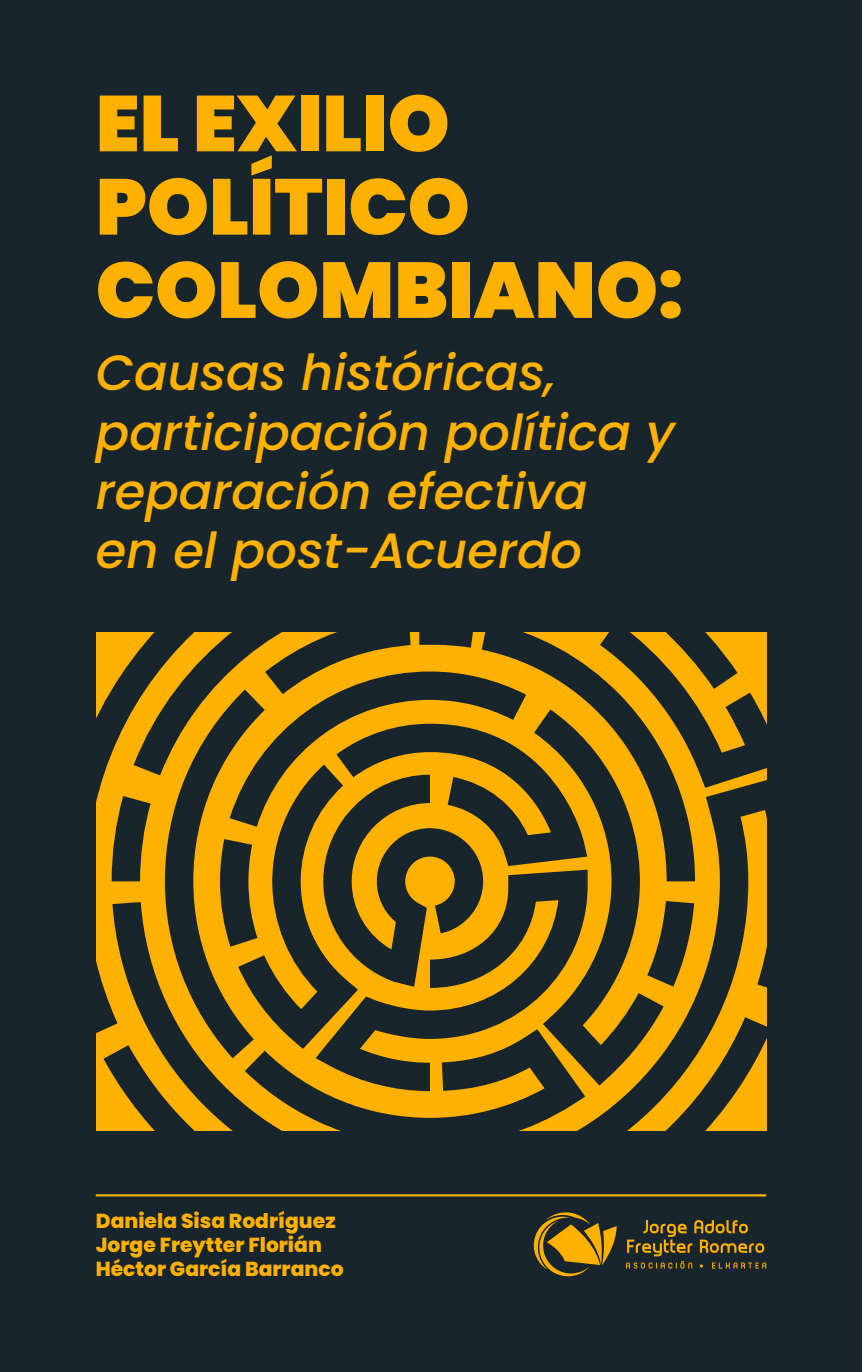
<style>
.page{position:relative;width:862px;height:1372px;background:#fff}
.page>*{position:absolute;margin:0;border:0;box-sizing:border-box;transform-origin:0 0}
.t1{font:900 78.75px/83.2px "Poppins";color:#ffb100}
.t2{font:italic 500 49.5px/59.4px "Poppins";color:#ffb100}
.t3{font:800 20.25px/24.3px "Poppins";color:#ffb100}
</style>
<div class="page">
<div style="left:0;top:0;width:861px;height:1371px;background:#19252c"></div>
<svg style="left:103px;top:1045px;width:9px;height:152px"></svg>
<svg style="left:96px;top:632px;width:69px;height:403px;fill:#ffb100"></svg>
<svg style="left:112px;top:902px;width:53px;height:295px"></svg>
<svg style="left:112px;top:796px;width:38px;height:85px"></svg>
<svg style="left:133px;top:632px;width:32px;height:143px"></svg>
<svg style="left:165px;top:632px;width:602px;height:644px"></svg>
<hr style="left:96px;top:1194px;width:669px;height:2px;background:#ffb100">
<h1 class="t1" style="left:96px;top:82px;width:588px">EL EXILIO<br>POLÍTICO<br>COLOMBIANO:</h1>
<p class="t2" style="left:96px;top:343px;width:580px">Causas históricas, participación política y reparación efectiva<br>en el post-Acuerdo</p>
<p class="t3" style="left:96px;top:1208px;width:249px">Daniela Sisa Rodríguez<br>Jorge Freytter Florián<br>Héctor García Barranco</p>
</div>
